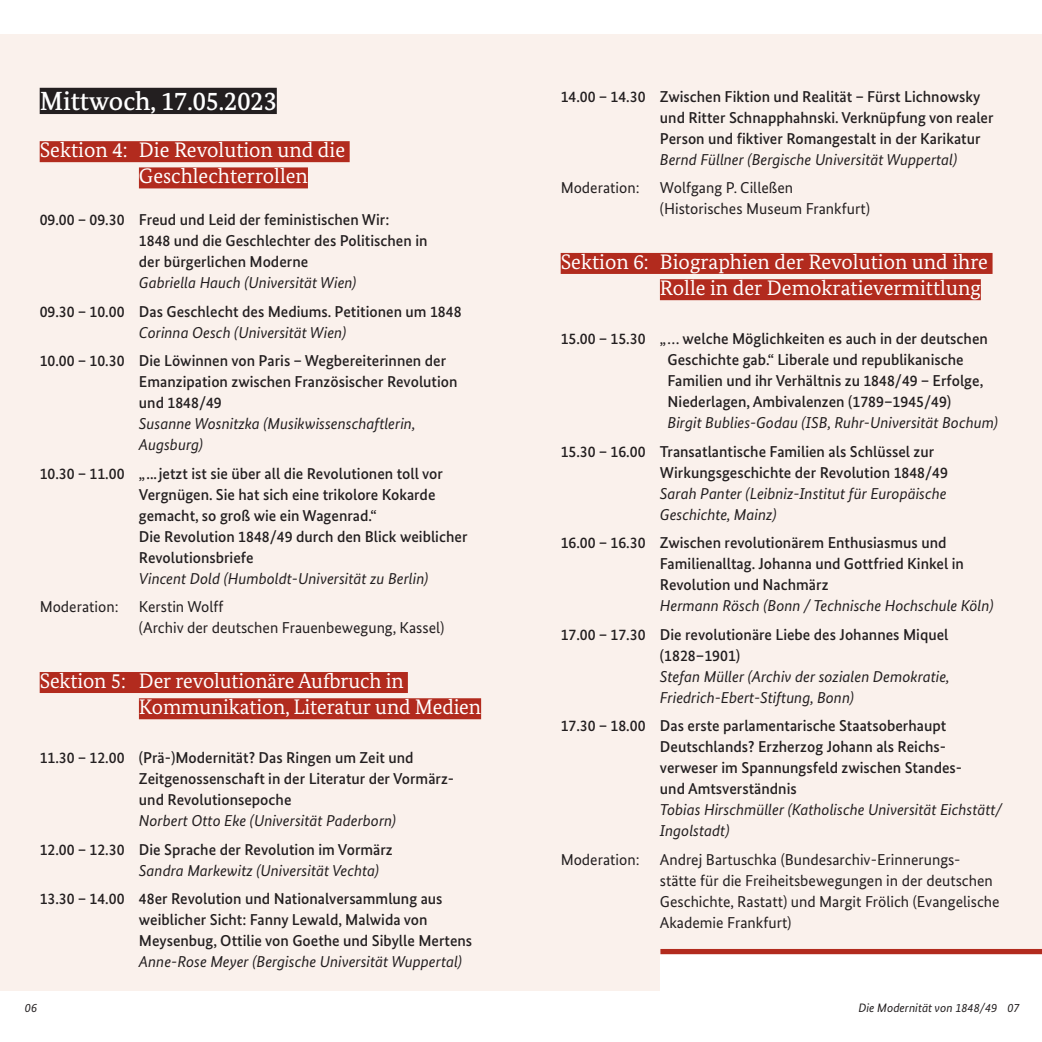
<style>
.page{position:relative;width:1042px;height:1042px;background:#fff}
.page>*{position:absolute;margin:0;border:0;box-sizing:border-box;transform-origin:0 0}
.t1{font:500 26.25px "Bundes Serif";color:#fff}
.t2{font:21px/26.2px "Bundes Serif";letter-spacing:-.005em;color:#fff}
.t3{font:500 15.75px/21px "Bundes Sans";color:#231f20}
.t4{font:italic 15.75px/21px "Bundes Sans";color:#231f20}
.t5{font:15.75px/21px "Bundes Sans";color:#231f20}
.t6{font:italic 12.25px "Bundes Sans";color:#231f20}
</style>
<div class="page">
<div style="left:0;top:35px;width:1042px;height:956px;background:#faf1ec"></div>
<div style="left:660px;top:952px;width:382px;height:90px;background:#fff"></div>
<div style="left:40px;top:88px;width:237px;height:26px;background:#231f20"></div>
<div style="left:40px;top:141px;width:310px;height:21px;background:#b22b1e"></div>
<div style="left:139px;top:167px;width:169px;height:21px;background:#b22b1e"></div>
<div style="left:40px;top:672px;width:368px;height:21px;background:#b22b1e"></div>
<div style="left:139px;top:698px;width:342px;height:21px;background:#b22b1e"></div>
<div style="left:561px;top:253px;width:431px;height:21px;background:#b22b1e"></div>
<div style="left:660px;top:279px;width:321px;height:21px;background:#b22b1e"></div>
<div style="left:660px;top:949px;width:382px;height:5px;background:#b22b1e"></div>
<h1 class="t1" style="left:40px;top:85px;width:239px">Mittwoch, 17.05.2023</h1>
<h2 class="t2" style="left:139px;top:136px;width:208px;text-indent:-99px">Sektion 4: Die Revolution und die<br>Geschlechterrollen</h2>
<p class="t3" style="left:139px;top:209px;width:290px;text-indent:-99px">09.00 – 09.30 Freud und Leid der feministischen Wir:<br>1848 und die Geschlechter des Politischen in der bürgerlichen Moderne</p>
<p class="t4" style="left:139px;top:272px;width:219px">Gabriella Hauch (Universität Wien)</p>
<p class="t3" style="left:40px;top:301px;width:423px">09.30 – 10.00 Das Geschlecht des Mediums. Petitionen um 1848</p>
<p class="t4" style="left:139px;top:321px;width:209px">Corinna Oesch (Universität Wien)</p>
<p class="t3" style="left:139px;top:350px;width:320px;text-indent:-99px">10.00 – 10.30 Die Löwinnen von Paris – Wegbereiterinnen der<br>Emanzipation zwischen Französischer Revolution und 1848/49</p>
<p class="t4" style="left:139px;top:413px;width:278px">Susanne Wosnitzka (Musikwissenschaftlerin,<br>Augsburg)</p>
<p class="t3" style="left:139px;top:462px;width:330px;text-indent:-99px">10.30 – 11.00 „...jetzt ist sie über all die Revolutionen toll vor Vergnügen. Sie hat sich eine trikolore Kokarde gemacht, so groß wie ein Wagenrad.“<br>Die Revolution 1848/49 durch den Blick weiblicher Revolutionsbriefe</p>
<p class="t4" style="left:139px;top:567px;width:291px">Vincent Dold (Humboldt-Universität zu Berlin)</p>
<p class="t5" style="left:40px;top:596px;width:80px">Moderation:</p>
<p class="t5" style="left:139px;top:596px;width:307px">Kerstin Wolff<br>(Archiv der deutschen Frauenbewegung, Kassel)</p>
<h2 class="t2" style="left:139px;top:667px;width:344px;text-indent:-99px">Sektion 5: Der revolutionäre Aufbruch in<br>Kommunikation, Literatur und Medien</h2>
<p class="t3" style="left:139px;top:747px;width:316px;text-indent:-99px">11.30 – 12.00 (Prä-)Modernität? Das Ringen um Zeit und<br>Zeitgenossenschaft in der Literatur der Vormärz&shy;und Revolutionsepoche</p>
<p class="t4" style="left:139px;top:810px;width:259px">Norbert Otto Eke (Universität Paderborn)</p>
<p class="t3" style="left:40px;top:839px;width:355px">12.00 – 12.30 Die Sprache der Revolution im Vormärz</p>
<p class="t4" style="left:139px;top:860px;width:242px">Sandra Markewitz (Universität Vechta)</p>
<p class="t3" style="left:139px;top:888px;width:335px;text-indent:-99px">13.30 – 14.00 48er Revolution und Nationalversammlung aus weiblicher Sicht: Fanny Lewald, Malwida von<br>Meysenbug, Ottilie von Goethe und Sibylle Mertens</p>
<p class="t4" style="left:139px;top:951px;width:325px">Anne-Rose Meyer (Bergische Universität Wuppertal)</p>
<p class="t3" style="left:660px;top:85px;width:335px;text-indent:-99px">14.00 – 14.30 Zwischen Fiktion und Realität – Fürst Lichnowsky und Ritter Schnapphahnski. Verknüpfung von realer<br>Person und fiktiver Romangestalt in der Karikatur</p>
<p class="t4" style="left:660px;top:148px;width:299px">Bernd Füllner (Bergische Universität Wuppertal)</p>
<p class="t5" style="left:561px;top:177px;width:80px">Moderation:</p>
<p class="t5" style="left:660px;top:177px;width:211px">Wolfgang P. Cilleßen (Historisches Museum Frankfurt)</p>
<h2 class="t2" style="left:660px;top:248px;width:330px;text-indent:-99px">Sektion 6: Biographien der Revolution und ihre<br>Rolle in der Demokratievermittlung</h2>
<p class="t3" style="left:667px;top:328px;width:322px;text-indent:-107px">15.00 – 15.30 „ … welche Möglichkeiten es auch in der deutschen Geschichte gab.“ Liberale und republikanische Familien und ihr Verhältnis zu 1848/49 – Erfolge, Niederlagen, Ambivalenzen (1789–1945/49)</p>
<p class="t4" style="left:667px;top:412px;width:332px">Birgit Bublies-Godau (ISB, Ruhr-Universität Bochum)</p>
<p class="t3" style="left:660px;top:441px;width:290px;text-indent:-99px">15.30 – 16.00 Transatlantische Familien als Schlüssel zur<br>Wirkungsgeschichte der Revolution 1848/49</p>
<p class="t4" style="left:660px;top:483px;width:288px">Sarah Panter (Leibniz-Institut für Europäische<br>Geschichte, Mainz)</p>
<p class="t3" style="left:660px;top:532px;width:305px;text-indent:-99px">16.00 – 16.30 Zwischen revolutionärem Enthusiasmus und<br>Familienalltag. Johanna und Gottfried Kinkel in<br>Revolution und Nachmärz</p>
<p class="t4" style="left:660px;top:595px;width:335px">Hermann Rösch (Bonn / Technische Hochschule Köln)</p>
<p class="t3" style="left:660px;top:624px;width:290px;text-indent:-99px">17.00 – 17.30 Die revolutionäre Liebe des Johannes Miquel (1828–1901)</p>
<p class="t4" style="left:660px;top:666px;width:291px">Stefan Müller (Archiv der sozialen Demokratie,<br>Friedrich-Ebert-Stiftung, Bonn)</p>
<p class="t3" style="left:660px;top:715px;width:304px;text-indent:-99px">17.30 – 18.00 Das erste parlamentarische Staatsoberhaupt Deutschlands? Erzherzog Johann als Reichs&shy;verweser im Spannungsfeld zwischen Standes&shy;und Amtsverständnis</p>
<p class="t4" style="left:660px;top:799px;width:344px">Tobias Hirschmüller (Katholische Universität Eichstätt/<br>Ingolstadt)</p>
<p class="t5" style="left:561px;top:848px;width:80px">Moderation:</p>
<p class="t5" style="left:660px;top:848px;width:341px">Andrej Bartuschka (Bundesarchiv-Erinnerungs-<br>stätte für die Freiheitsbewegungen in der deutschen Geschichte, Rastatt) und Margit Frölich (Evangelische Akademie Frankfurt)</p>
<p class="t6" style="left:25px;top:1000px;width:14px">06</p>
<p class="t6" style="left:858px;top:1000px;width:163px">Die Modernität von 1848/49 07</p>
</div>
